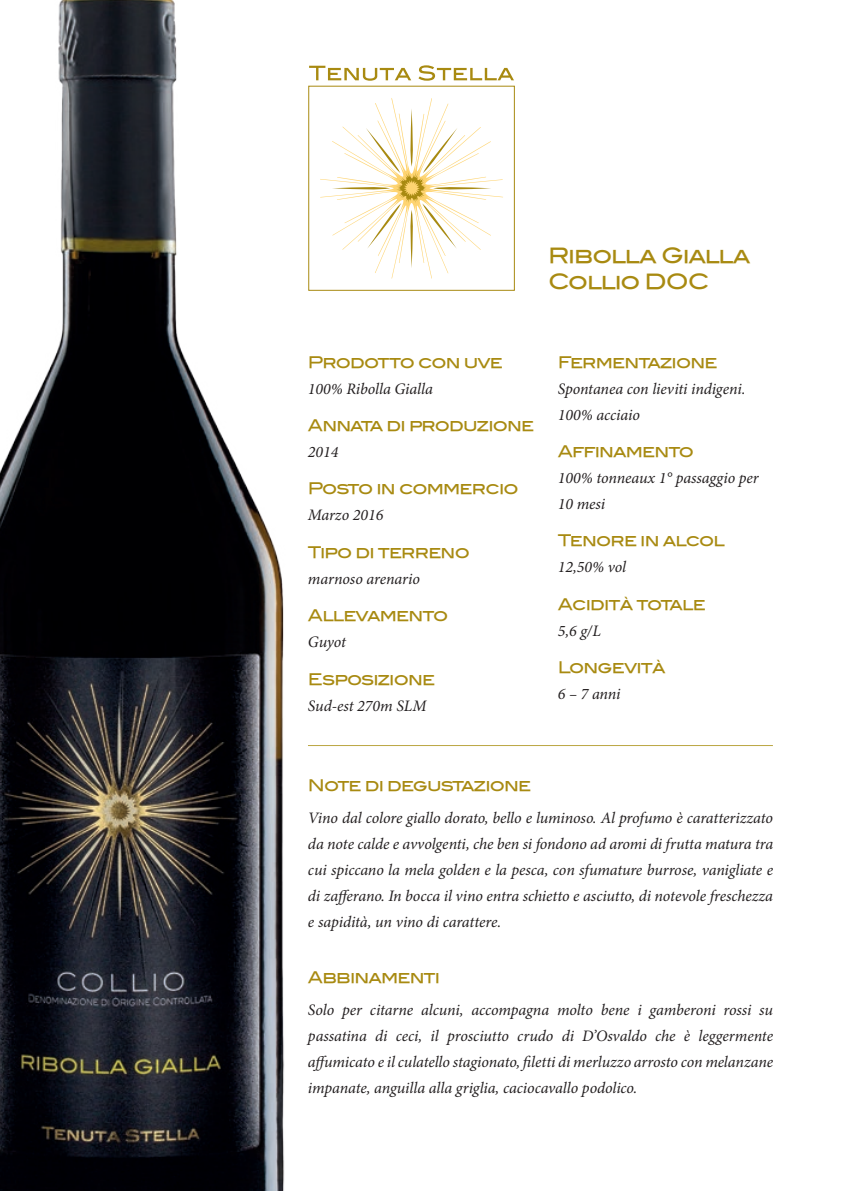
<style>
.page{position:relative;width:841px;height:1191px;background:#fff}
.page>*{position:absolute;margin:0;border:0;box-sizing:border-box;transform-origin:0 0}
.t1{font:21px/26px "Blair Md ITCTT Medium";letter-spacing:-.05em;color:#a88a11}
.t2{font:italic 16px/26px "Minion Pro";letter-spacing:-.005em;color:#231f20;text-align:justify}
.t3{font:16px "Blair Md ITCTT Medium";letter-spacing:-.05em;color:#a88a11}
</style>
<div class="page">
<svg style="left:309px;top:66px;width:102px;height:15px"></svg>
<svg style="left:418px;top:65px;width:96px;height:16px"></svg>
<div style="left:308px;top:86px;width:206px;height:205px;border:1px solid #a88a11"></div>
<svg style="left:320px;top:98px;width:183px;height:180px"></svg>
<hr style="left:308px;top:745px;width:464px;height:1px;background:#bba642">
<img style="left:0;top:0;width:285px;height:1191px">
<h1 class="t1" style="left:548px;top:242px;width:204px">Ribolla Gialla<br>Collio DOC</h1>
<p class="t3" style="left:308px;top:352px;width:196px">Prodotto con uve</p>
<p class="t2" style="left:308px;top:375px;width:126px">100% Ribolla Gialla</p>
<p class="t3" style="left:308px;top:415px;width:228px">Annata di produzione</p>
<p class="t2" style="left:308px;top:439px;width:32px">2014</p>
<p class="t3" style="left:308px;top:479px;width:212px">Posto in commercio</p>
<p class="t2" style="left:308px;top:502px;width:77px">Marzo 2016</p>
<p class="t3" style="left:308px;top:542px;width:163px">Tipo di terreno</p>
<p class="t2" style="left:308px;top:565px;width:113px">marnoso arenario</p>
<p class="t3" style="left:308px;top:605px;width:142px">Allevamento</p>
<p class="t2" style="left:308px;top:629px;width:40px">Guyot</p>
<p class="t3" style="left:308px;top:669px;width:129px">Esposizione</p>
<p class="t2" style="left:308px;top:692px;width:120px">Sud-est 270m SLM</p>
<p class="t3" style="left:557px;top:352px;width:161px">Fermentazione</p>
<p class="t2" style="left:557px;top:375px;width:189px">Spontanea con lieviti indigeni.<br>100% acciaio</p>
<p class="t3" style="left:557px;top:441px;width:138px">Affinamento</p>
<p class="t2" style="left:557px;top:465px;width:202px">100% tonneaux 1° passaggio per<br>10 mesi</p>
<p class="t3" style="left:557px;top:531px;width:169px">Tenore in alcol</p>
<p class="t2" style="left:557px;top:554px;width:70px">12,50% vol</p>
<p class="t3" style="left:557px;top:594px;width:149px">Acidità totale</p>
<p class="t2" style="left:557px;top:617px;width:45px">5,6 g/L</p>
<p class="t3" style="left:557px;top:658px;width:109px">Longevità</p>
<p class="t2" style="left:557px;top:681px;width:64px">6 – 7 anni</p>
<p class="t3" style="left:308px;top:776px;width:225px">Note di degustazione</p>
<p class="t2" style="left:308px;top:805px;width:466px">Vino dal colore giallo dorato, bello e luminoso. Al profumo è caratterizzato da note calde e avvolgenti, che ben si fondono ad aromi di frutta matura tra cui spiccano la mela golden e la pesca, con sfumature burrose, vanigliate e di zafferano. In bocca il vino entra schietto e asciutto, di notevole freschezza e sapidità, un vino di carattere.</p>
<p class="t3" style="left:308px;top:968px;width:133px">Abbinamenti</p>
<p class="t2" style="left:308px;top:997px;width:466px">Solo per citarne alcuni, accompagna molto bene i gamberoni rossi su passatina di ceci, il prosciutto crudo di D’Osvaldo che è leggermente affumicato e il culatello stagionato, filetti di merluzzo arrosto con melanzane impanate, anguilla alla griglia, caciocavallo podolico.</p>
</div>
